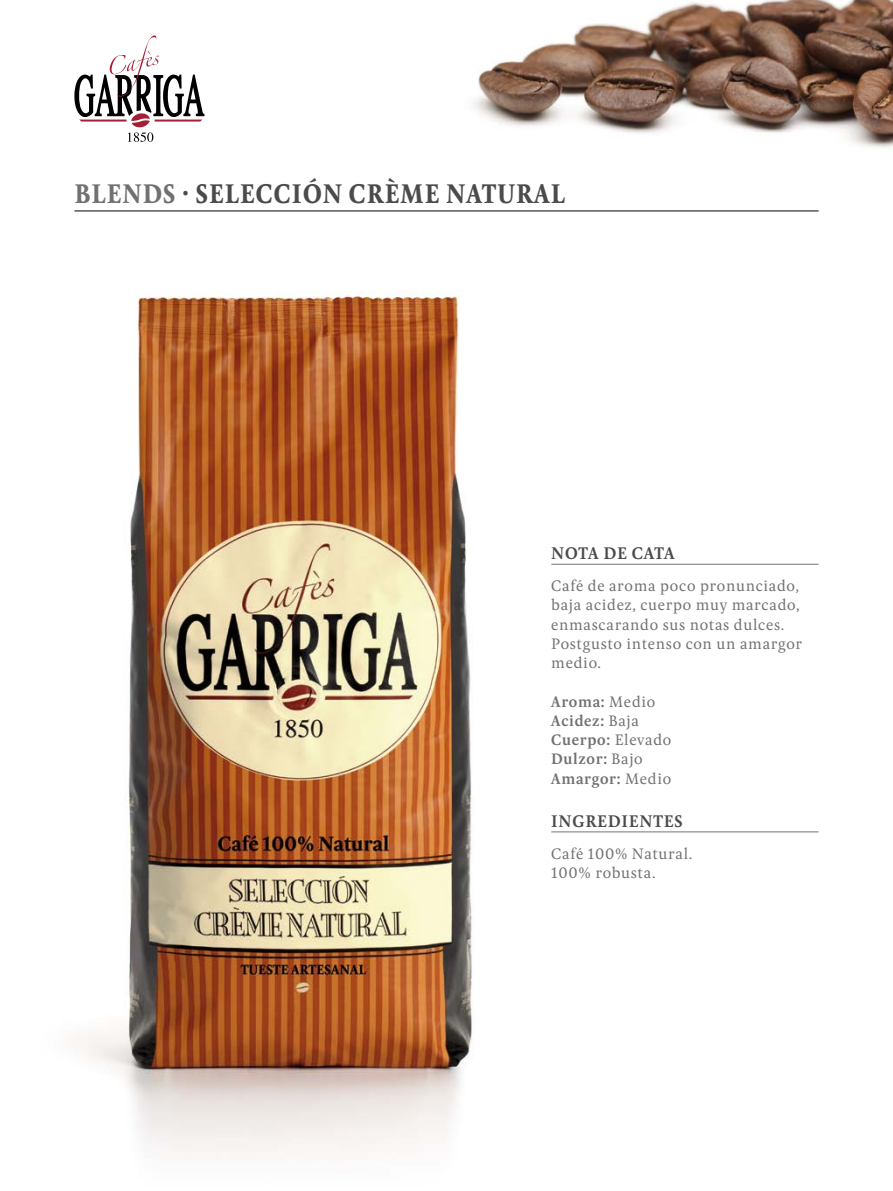
<style>
.page{position:relative;width:893px;height:1191px;background:#fff}
.page>*{position:absolute;margin:0;border:0;box-sizing:border-box;transform-origin:0 0}
.t1{font:700 28px "Pona";letter-spacing:.04em;color:#4b4b4d;scale:.92 1}
.t2{font:600 17.5px "Pona";letter-spacing:.04em;color:#4b4b4d}
.t3{font:15.75px/19.2px "Pona";letter-spacing:.04em;color:#707172}
.t4{font:600 15.75px/19.2px "Pona";letter-spacing:.04em;color:#707172}
.s1{color:#707172}
.s2{font-weight:400}
</style>
<div class="page">
<img style="left:474px;top:0;width:419px;height:148px">
<img style="left:69px;top:290px;width:750px;height:869px">
<svg style="left:74px;top:35px;width:130px;height:107px"></svg>
<hr style="left:74px;top:210px;width:745px;height:2px;background:#707172">
<hr style="left:551px;top:564px;width:268px;height:1px;background:#707172">
<hr style="left:551px;top:831px;width:268px;height:1px;background:#707172">
<h1 class="t1" style="left:74px;top:174px;width:535px"><span class="s1">BLENDS</span> · SELECCIÓN CRÈME NATURAL</h1>
<p class="t2" style="left:551px;top:541px;width:125px">NOTA DE CATA</p>
<p class="t3" style="left:551px;top:577px;width:253px">Café de aroma poco pronunciado, baja acidez, cuerpo muy marcado, enmascarando sus notas dulces.<br>Postgusto intenso con un amargor medio.</p>
<p class="t4" style="left:551px;top:692px;width:122px">Aroma: <span class="s2">Medio<br></span>Acidez: <span class="s2">Baja<br></span>Cuerpo: <span class="s2">Elevado<br></span>Dulzor: <span class="s2">Bajo<br></span>Amargor: <span class="s2">Medio</span></p>
<p class="t2" style="left:551px;top:809px;width:133px">INGREDIENTES</p>
<p class="t3" style="left:551px;top:844px;width:143px">Café 100% Natural.<br>100% robusta.</p>
</div>
